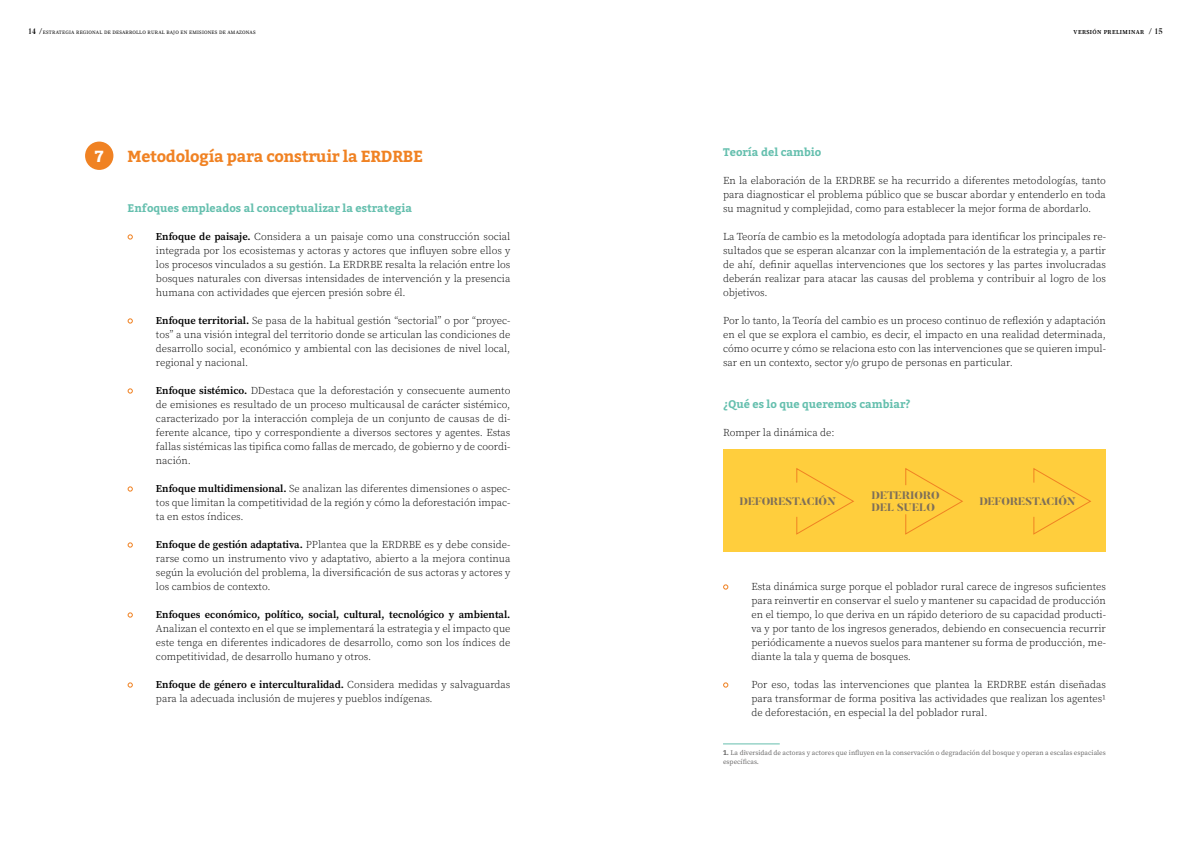
<style>
.page{position:relative;width:1191px;height:842px;background:#fff}
.page>*{position:absolute;margin:0;border:0;box-sizing:border-box;transform-origin:0 0}
.t1{font:700 16px "Bitter";letter-spacing:-.02em;color:#f08223}
.t2{font:900 16px "Roboto Slab";color:#fff}
.t3{font:700 11px "Bitter";color:#65bfae}
.t4{font:800 10.8px/12.6px "Butler";color:#7e6f58}
.t5{font:300 10.5px/14px "Source Serif Pro";color:#000;text-align:justify}
.t6{font:600 10.5px "Source Serif Pro";color:#000}
.t7{font:7px/8.4px "Source Serif Pro";color:#706f6f}
.t8{font:600 6px "Source Serif Pro";letter-spacing:.07em;color:#000}
.t9{font:5px "Source Serif Pro";letter-spacing:.04em;color:#000}
.s1{font-family:"Butler";font-weight:500;font-size:8px}
.s2{font-family:"Butler";font-weight:300;font-size:8px}
.s3{font-weight:600}
.s4{font-family:"Bitter";font-weight:700}
</style>
<div class="page">
<div style="left:85px;top:142px;width:28px;height:28px;background:#f08223;border-radius:50%"></div>
<svg style="left:128px;top:234px;width:5px;height:6px"></svg>
<svg style="left:128px;top:318px;width:5px;height:6px"></svg>
<svg style="left:128px;top:388px;width:5px;height:6px"></svg>
<svg style="left:128px;top:486px;width:5px;height:6px"></svg>
<svg style="left:128px;top:542px;width:5px;height:6px"></svg>
<svg style="left:128px;top:612px;width:5px;height:6px"></svg>
<svg style="left:128px;top:682px;width:5px;height:6px"></svg>
<svg style="left:723px;top:584px;width:5px;height:6px"></svg>
<svg style="left:723px;top:682px;width:5px;height:6px"></svg>
<div style="left:723px;top:450px;width:383px;height:102px;background:#ffce3d"></div>
<svg style="left:796px;top:468px;width:58px;height:67px"></svg>
<svg style="left:1033px;top:468px;width:58px;height:67px"></svg>
<svg style="left:905px;top:468px;width:58px;height:67px"></svg>
<hr style="left:723px;top:744px;width:56px;height:1px;background:#65bfae">
<p class="t9" style="left:28px;top:29px;width:229px"><span class="s1">14</span> <span class="s2">/</span>ESTRATEGIA REGIONAL DE DESARROLLO RURAL BAJO EN EMISIONES DE AMAZONAS</p>
<p class="t8" style="left:1073px;top:28px;width:91px">VERSIÓN PRELIMINAR <span class="s2">/</span> <span class="s1">15</span></p>
<h1 class="t2" style="left:95px;top:145px;width:10px">7</h1>
<h1 class="t1" style="left:128px;top:144px;width:297px">Metodología para construir la ERDRBE</h1>
<p class="t3" style="left:128px;top:199px;width:286px">Enfoques empleados al conceptualizar la estrategia</p>
<p class="t5" style="left:156px;top:229px;width:356px"><span class="s3">Enfoque de paisaje.</span> Considera a un paisaje como una construcción social integrada por los ecosistemas y actoras y actores que influyen sobre ellos y los procesos vinculados a su gestión. La ERDRBE resalta la relación entre los bosques naturales con diversas intensidades de intervención y la presencia humana con actividades que ejercen presión sobre él.</p>
<p class="t5" style="left:156px;top:313px;width:356px"><span class="s3">Enfoque territorial.</span> Se pasa de la habitual gestión “sectorial” o por “proyec&shy;tos” a una visión integral del territorio donde se articulan las condiciones de desarrollo social, económico y ambiental con las decisiones de nivel local, regional y nacional.</p>
<p class="t5" style="left:156px;top:383px;width:356px"><span class="s3">Enfoque sistémico.</span> DDestaca que la deforestación y consecuente aumento de emisiones es resultado de un proceso multicausal de carácter sistémico, caracterizado por la interacción compleja de un conjunto de causas de di&shy;ferente alcance, tipo y correspondiente a diversos sectores y agentes. Estas fallas sistémicas las tipifica como fallas de mercado, de gobierno y de coordi&shy;nación.</p>
<p class="t5" style="left:156px;top:481px;width:356px"><span class="s3">Enfoque multidimensional.</span> Se analizan las diferentes dimensiones o aspec&shy;tos que limitan la competitividad de la región y cómo la deforestación impac&shy;ta en estos índices.</p>
<p class="t5" style="left:156px;top:537px;width:356px"><span class="s3">Enfoque de gestión adaptativa.</span> PPlantea que la ERDRBE es y debe conside&shy;rarse como un instrumento vivo y adaptativo, abierto a la mejora continua según la evolución del problema, la diversificación de sus actoras y actores y los cambios de contexto.</p>
<p class="t6" style="left:156px;top:607px;width:356px">Enfoques económico, político, social, cultural, tecnológico y ambiental.</p>
<p class="t5" style="left:156px;top:621px;width:356px">Analizan el contexto en el que se implementará la estrategia y el impacto que este tenga en diferentes indicadores de desarrollo, como son los índices de competitividad, de desarrollo humano y otros.</p>
<p class="t5" style="left:156px;top:677px;width:356px"><span class="s3">Enfoque de género e interculturalidad.</span> Considera medidas y salvaguardas para la adecuada inclusión de mujeres y pueblos indígenas.</p>
<p class="t3" style="left:723px;top:143px;width:100px">Teoría del cambio</p>
<p class="t5" style="left:723px;top:173px;width:384px">En la elaboración de la ERDRBE se ha recurrido a diferentes metodologías, tanto para diagnosticar el problema público que se buscar abordar y entenderlo en toda su magnitud y complejidad, como para establecer la mejor forma de abordarlo.</p>
<p class="t5" style="left:723px;top:229px;width:384px">La Teoría de cambio es la metodología adoptada para identificar los principales re&shy;sultados que se esperan alcanzar con la implementación de la estrategia y, a partir de ahí, definir aquellas intervenciones que los sectores y las partes involucradas deberán realizar para atacar las causas del problema y contribuir al logro de los objetivos.</p>
<p class="t5" style="left:723px;top:313px;width:384px">Por lo tanto, la Teoría del cambio es un proceso continuo de reflexión y adaptación en el que se explora el cambio, es decir, el impacto en una realidad determinada, cómo ocurre y cómo se relaciona esto con las intervenciones que se quieren impul&shy;sar en un contexto, sector y/o grupo de personas en particular.</p>
<p class="t3" style="left:723px;top:395px;width:189px">¿Qué es lo que queremos cambiar?</p>
<p class="t5" style="left:723px;top:425px;width:113px">Romper la dinámica de:</p>
<p class="t4" style="left:871px;top:489px;width:70px">DETERIORO<br>DEL SUELO</p>
<p class="t4" style="left:739px;top:495px;width:98px">DEFORESTACIÓN</p>
<p class="t4" style="left:979px;top:495px;width:98px">DEFORESTACIÓN</p>
<p class="t5" style="left:751px;top:579px;width:356px">Esta dinámica surge porque el poblador rural carece de ingresos suficientes para reinvertir en conservar el suelo y mantener su capacidad de producción en el tiempo, lo que deriva en un rápido deterioro de su capacidad producti&shy;va y por tanto de los ingresos generados, debiendo en consecuencia recurrir periódicamente a nuevos suelos para mantener su forma de producción, me&shy;diante la tala y quema de bosques.</p>
<p class="t5" style="left:751px;top:677px;width:356px">Por eso, todas las intervenciones que plantea la ERDRBE están diseñadas para transformar de forma positiva las actividades que realizan los agentes1 de deforestación, en especial la del poblador rural.</p>
<p class="t7" style="left:723px;top:749px;width:384px"><span class="s4">1.</span> La diversidad de actoras y actores que influyen en la conservación o degradación del bosque y operan a escalas espaciales específicas.</p>
</div>
